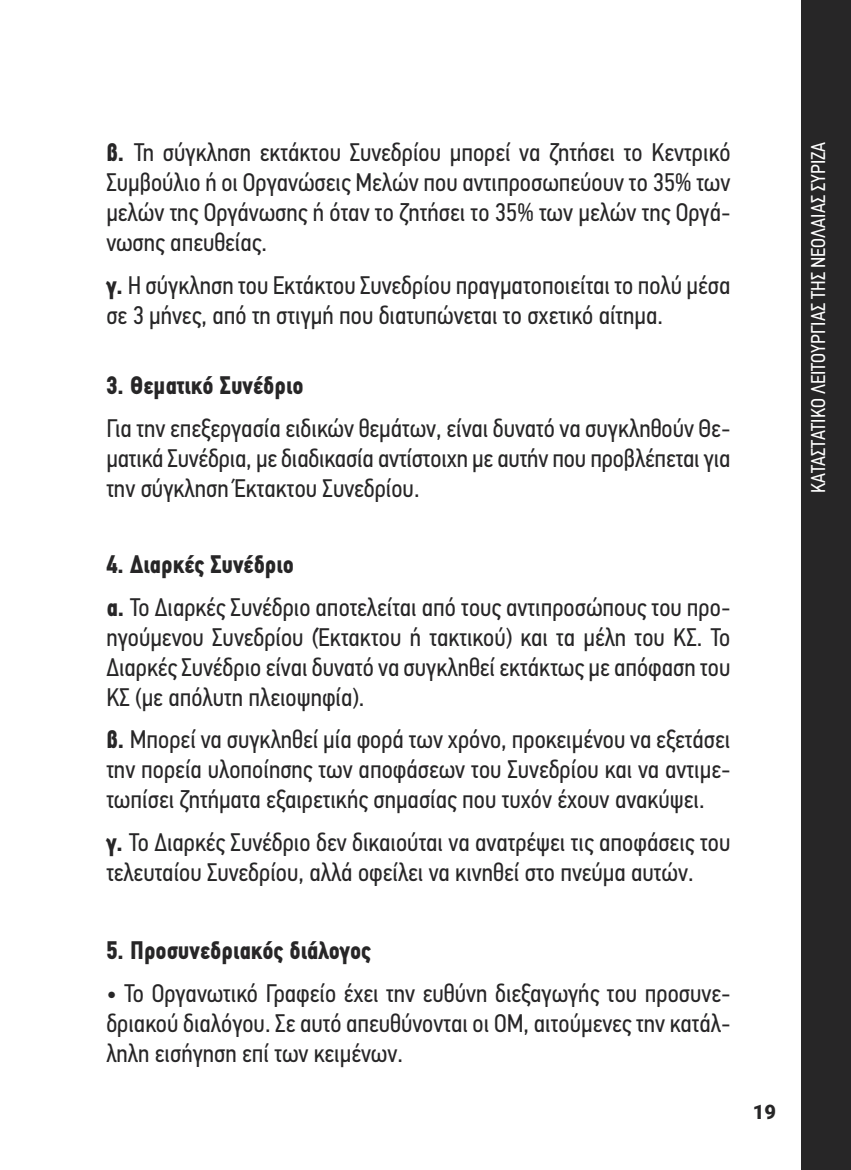
<style>
.page{position:relative;width:851px;height:1170px;background:#fff}
.page>*{position:absolute;margin:0;border:0;box-sizing:border-box;transform-origin:0 0}
.t1{font:25.5px/30px "PF Din Text Cond Pro";color:#272627;text-align:justify}
.t2{font:900 condensed 25.5px "PF Din Text";color:#272627}
.t3{font:20px "PF Din Text Cond Pro";color:#fff}
.t4{font:900 20px "Roboto";color:#272627}
.s1{font-family:"PF Din Text";font-weight:900;font-stretch:condensed}
</style>
<div class="page">
<div style="left:801px;top:0;width:49px;height:1169px;background:#272627"></div>
<p class="t1" style="left:106px;top:137px;width:625px"><span class="s1">β.</span> Τη σύγκληση εκτάκτου Συνεδρίου µπορεί να ζητήσει το Κεντρικό Συµβούλιο ή οι Οργανώσεις Μελών που αντιπροσωπεύουν το 35% των µελών της Οργάνωσης ή όταν το ζητήσει το 35% των µελών της Οργά&shy;νωσης απευθείας.</p>
<p class="t1" style="left:106px;top:270px;width:625px"><span class="s1">γ.</span> Η σύγκληση του Εκτάκτου Συνεδρίου πραγµατοποιείται το πολύ µέσα σε 3 µήνες, από τη στιγµή που διατυπώνεται το σχετικό αίτηµα.</p>
<p class="t2" style="left:106px;top:370px;width:199px">3. Θεµατικό Συνέδριο</p>
<p class="t1" style="left:106px;top:413px;width:625px">Για την επεξεργασία ειδικών θεµάτων, είναι δυνατό να συγκληθούν Θε&shy;µατικά Συνέδρια, µε διαδικασία αντίστοιχη µε αυτήν που προβλέπεται για την σύγκληση Έκτακτου Συνεδρίου.</p>
<p class="t2" style="left:106px;top:548px;width:189px">4. ∆ιαρκές Συνέδριο</p>
<p class="t1" style="left:106px;top:591px;width:625px"><span class="s1">α.</span> Το ∆ιαρκές Συνέδριο αποτελείται από τους αντιπροσώπους του προ&shy;ηγούµενου Συνεδρίου (Έκτακτου ή τακτικού) και τα µέλη του ΚΣ. Το ∆ιαρκές Συνέδριο είναι δυνατό να συγκληθεί εκτάκτως µε απόφαση του ΚΣ (µε απόλυτη πλειοψηφία).</p>
<p class="t1" style="left:106px;top:724px;width:625px"><span class="s1">β.</span> Μπορεί να συγκληθεί µία φορά των χρόνο, προκειµένου να εξετάσει την πορεία υλοποίησης των αποφάσεων του Συνεδρίου και να αντιµε&shy;τωπίσει ζητήµατα εξαιρετικής σηµασίας που τυχόν έχουν ανακύψει.</p>
<p class="t1" style="left:106px;top:827px;width:625px"><span class="s1">γ.</span> Το ∆ιαρκές Συνέδριο δεν δικαιούται να ανατρέψει τις αποφάσεις του τελευταίου Συνεδρίου, αλλά οφείλει να κινηθεί στο πνεύµα αυτών.</p>
<p class="t2" style="left:106px;top:935px;width:266px">5. Προσυνεδριακός διάλογος</p>
<p class="t1" style="left:106px;top:978px;width:625px">• Το Οργανωτικό Γραφείο έχει την ευθύνη διεξαγωγής του προσυνε&shy;δριακού διαλόγου. Σε αυτό απευθύνονται οι ΟΜ, αιτούµενες την κατάλ&shy;ληλη εισήγηση επί των κειµένων.</p>
<p class="t4" style="left:752px;top:1100px;width:25px">19</p>
<p class="t3" style="left:806px;top:493px;width:353px;rotate:-90deg">ΚΑΤΑΣΤΑΤΙΚΟ ΛΕΙΤΟΥΡΓΙΑΣ ΤΗΣ ΝΕΟΛΑΙΑΣ ΣΥΡΙΖΑ</p>
</div>
